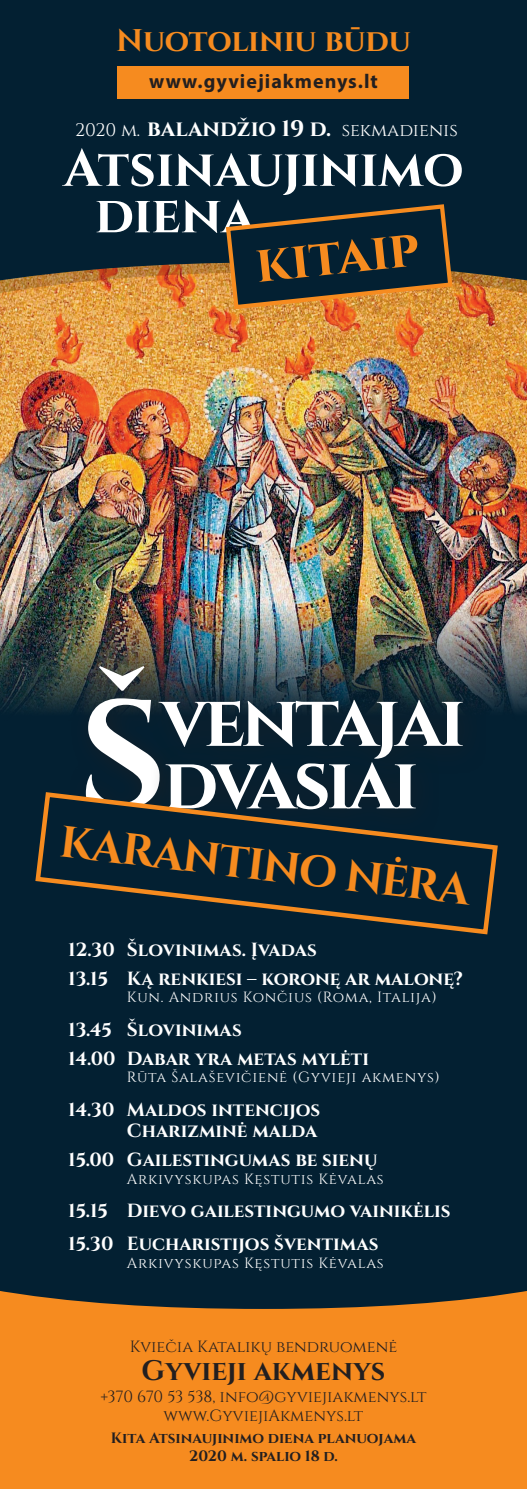
<style>
.page{position:relative;width:527px;height:1489px;background:#fff}
.page>*{position:absolute;margin:0;border:0;box-sizing:border-box;transform-origin:0 0}
.t1{font:700 73.25px/62.5px "Cinzel";letter-spacing:-.05em;color:#fff;text-align:center}
.t2{font:700 52.12px/46.4px "Cinzel";color:#fff}
.t3{font:700 52.12px "Cinzel";color:#f68b1f}
.t4{font:700 44px "Cinzel";color:#f68b1f}
.t5{font:700 31.25px "Cinzel";letter-spacing:-.005em;color:#f68b1f}
.t6{font:700 28.12px "Cinzel";color:#231f20}
.t7{font:700 20px "Myriad Pro";letter-spacing:.05em;color:#231f20}
.t8{font:700 19px/29.1px "Cinzel";color:#fff}
.t9{font:18.25px "Cinzel";color:#fff}
.t10{font:16.25px/18.8px "Cinzel";color:#231f20;text-align:center}
.t11{font:700 15px/18px "Cinzel";color:#231f20;text-align:center}
.t12{font:14.75px "Cinzel";letter-spacing:.05em;color:#fff}
.s1{font-weight:700;font-size:22.5px}
.s2{font-size:152.88px}
</style>
<div class="page">
<div style="left:0;top:0;width:526px;height:1488px;background:#032032"></div>
<img style="left:0;top:295px;width:526px;height:416px">
<div style="left:0;top:1291px;width:526px;height:197px;background:#f68b1f"></div>
<img style="left:0;top:282px;width:526px;height:13px">
<svg style="left:0;top:66px;width:526px;height:216px"></svg>
<div style="left:68px;top:649px;width:117px;height:187px;background:#231f20;opacity:.57"></div>
<div style="left:143px;top:680px;width:344px;height:107px;background:#231f20;opacity:.57"></div>
<div style="left:149px;top:743px;width:292px;height:95px;background:#071f2f"></div>
<div style="left:118px;top:66px;width:290px;height:33px;background:#f68b1f"></div>
<svg style="left:223px;top:202px;width:231px;height:109px"></svg>
<svg style="left:35px;top:789px;width:463px;height:146px"></svg>
<h3 class="t5" style="left:116px;top:22px;width:295px">Nuotoliniu būdu</h3>
<p class="t7" style="left:149px;top:68px;width:230px">www.gyviejiakmenys.lt</p>
<p class="t9" style="left:75px;top:119px;width:384px">2020 m. <span class="s1">balandžio 19 d.</span> sekmadienis</p>
<h2 class="t2" style="left:95px;top:145px;width:370px;text-indent:-31px">Atsinaujinimo diena</h2>
<h2 class="t3" style="left:252px;top:233px;width:165px;rotate:-6deg">kitaip</h2>
<h1 class="t1" style="left:78px;top:690px;width:388px"><span class="s2">Š</span>ventajai dvasiai</h1>
<h3 class="t4" style="left:64px;top:813px;width:413px;rotate:7deg">KARANTINO NĖRA</h3>
<p class="t8" style="left:68px;top:934px;width:396px">12.30 Šlovinimas. Įvadas<br>13.15 Ką renkiesi – koronę ar malonę?</p>
<p class="t12" style="left:127px;top:988px;width:311px">Kun. Andrius Končius (Roma, Italija)</p>
<p class="t8" style="left:68px;top:1014px;width:302px">13.45 Šlovinimas<br>14.00 Dabar yra metas mylėti</p>
<p class="t12" style="left:127px;top:1068px;width:314px">Rūta Šalaševičienė (Gyvieji akmenys)</p>
<p class="t8" style="left:68px;top:1098px;width:253px;line-height:21.1px;text-align:right">14.30 Maldos intencijos<br>Charizminė malda</p>
<p class="t8" style="left:68px;top:1144px;width:310px">15.00 Gailestingumas be sienų</p>
<p class="t12" style="left:127px;top:1169px;width:258px">Arkivyskupas Kęstutis Kėvalas</p>
<p class="t8" style="left:68px;top:1193px;width:383px;line-height:33.1px">15.15 Dievo gailestingumo vainikėlis<br>15.30 Eucharistijos šventimas</p>
<p class="t12" style="left:127px;top:1253px;width:258px">Arkivyskupas Kęstutis Kėvalas</p>
<p class="t10" style="left:129px;top:1336px;width:269px">Kviečia Katalikų bendruomenė</p>
<h3 class="t6" style="left:141px;top:1353px;width:245px">Gyvieji akmenys</h3>
<p class="t10" style="left:100px;top:1387px;width:327px">+370 670 53 538, info@gyviejiakmenys.lt www.GyviejiAkmenys.lt</p>
<p class="t11" style="left:111px;top:1428px;width:306px">Kita Atsinaujinimo diena planuojama<br>2020 m. spalio 18 d.</p>
</div>
